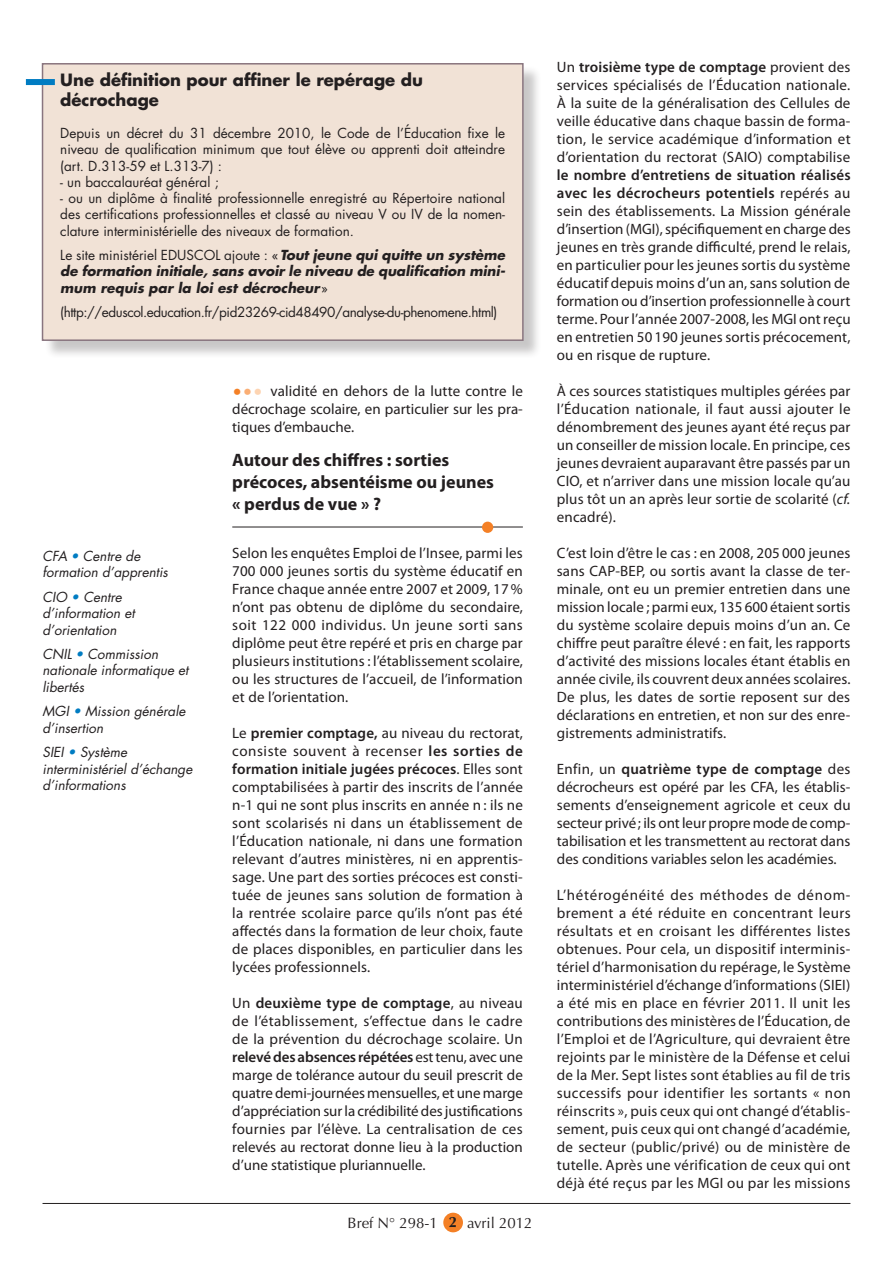
<style>
.page{position:relative;width:893px;height:1263px;background:#fff}
.page>*{position:absolute;margin:0;border:0;box-sizing:border-box;transform-origin:0 0}
.INTERTITRES{font:700 18px/21.6px "Myriad Pro";color:#231f20}
.TITREENCADRE{font:700 16.5px/19.8px "Futura";color:#231f20}
.t1{font:300 16.5px "Futura";color:#f48026}
.TEXTE{font:15px/18px "Myriad Pro";letter-spacing:.01em;color:#231f20;text-align:justify}
.t2{font:15px "Optima";color:#231f20}
.t3{font:700 15px "Optima";color:#231f20}
.TEXTEENCADRE{font:13.5px/16.2px "Futura";color:#231f20;text-align:justify}
.ENCARTS{font:italic 13.5px/16.2px "Futura";color:#231f20}
.TEXTEENCADRE-2{font:italic 700 13.5px/16.2px "Futura";color:#231f20;text-align:justify}
.TEXTEENCADRE-3{font:13.5px "Futura";letter-spacing:-.03em;color:#231f20}
.s1{font-weight:400;font-style:normal}
.s2{color:#007cc2}
.s3{font-weight:600}
.s4{color:#faae74}
.s5{color:#fdd4b2}
.s6{font-style:italic}
</style>
<div class="page">
<hr style="left:43px;top:1203px;width:807px;height:1px;background:#231f20">
<div style="left:443px;top:1213px;width:20px;height:19px;background:#f48026;border-radius:50%"></div>
<hr style="left:232px;top:527px;width:291px;height:1px;background:#231f20">
<div style="left:44px;top:65px;width:498px;height:295px;background:#231f20;opacity:.25"></div>
<div style="left:43px;top:64px;width:480px;height:276px;background:#f1e2d6"></div>
<div style="left:42px;top:63px;width:482px;height:278px;border:2px solid #89757f"></div>
<div style="left:482px;top:522px;width:11px;height:11px;background:#f48026;border-radius:50%"></div>
<div style="left:26px;top:79px;width:29px;height:6px;background:#007cc2"></div>
<p class="TITREENCADRE" style="left:60px;top:70px;width:364px">Une définition pour affiner le repérage du décrochage</p>
<p class="TEXTEENCADRE" style="left:60px;top:125px;width:446px">Depuis un décret du 31 décembre 2010, le Code de l’Éducation fixe le niveau de qualification minimum que tout élève ou apprenti doit atteindre (art. D.313-59 et L.313-7) :</p>
<p class="TEXTEENCADRE" style="left:60px;top:174px;width:160px">- un baccalauréat général ;</p>
<p class="TEXTEENCADRE" style="left:60px;top:190px;width:446px">- ou un diplôme à finalité professionnelle enregistré au Répertoire national des certifications professionnelles et classé au niveau V ou IV de la nomen&shy;clature interministérielle des niveaux de formation.</p>
<p class="TEXTEENCADRE-2" style="left:60px;top:247px;width:446px"><span class="s1">Le site ministériel EDUSCOL ajoute : «</span>Tout jeune qui quitte un système de formation initiale, sans avoir le niveau de qualification mini&shy;mum requis par la loi est décrocheur<span class="s1">»</span></p>
<p class="TEXTEENCADRE-3" style="left:60px;top:303px;width:439px">(http://eduscol.education.fr/pid23269-cid48490/analyse-du-phenomene.html)</p>
<p class="ENCARTS" style="left:43px;top:548px;width:127px">CFA <span class="s2">•</span> Centre de formation d’apprentis</p>
<p class="ENCARTS" style="left:43px;top:589px;width:94px">CIO <span class="s2">•</span> Centre d’information et d’orientation</p>
<p class="ENCARTS" style="left:43px;top:646px;width:147px">CNIL <span class="s2">•</span> Commission nationale informatique et libertés</p>
<p class="ENCARTS" style="left:43px;top:703px;width:144px">MGI <span class="s2">•</span> Mission générale d’insertion</p>
<p class="ENCARTS" style="left:43px;top:744px;width:151px">SIEI <span class="s2">•</span> Système interministériel d’échange d’informations</p>
<p class="TEXTE" style="left:232px;top:382px;width:292px;text-indent:38px">validité en dehors de la lutte contre le décrochage scolaire, en particulier sur les pra&shy;tiques d’embauche.</p>
<p class="INTERTITRES" style="left:232px;top:449px;width:263px">Autour des chiffres : sorties précoces, absentéisme ou jeunes « perdus de vue » ?</p>
<p class="TEXTE" style="left:232px;top:544px;width:292px">Selon les enquêtes Emploi de l’Insee, parmi les 700 000 jeunes sortis du système éducatif en France chaque année entre 2007 et 2009, 17% n’ont pas obtenu de diplôme du secondaire, soit 122 000 individus. Un jeune sorti sans diplôme peut être repéré et pris en charge par plusieurs institutions : l’établissement scolaire, ou les structures de l’accueil, de l’information et de l’orientation.</p>
<p class="TEXTE" style="left:232px;top:724px;width:292px">Le <span class="s3">premier comptage,</span> au niveau du rectorat, consiste souvent à recenser <span class="s3">les sorties de formation initiale jugées précoces</span>. Elles sont comptabilisées à partir des inscrits de l’année n-1 qui ne sont plus inscrits en année n : ils ne sont scolarisés ni dans un établissement de l’Éducation nationale, ni dans une formation relevant d’autres ministères, ni en apprentis&shy;sage. Une part des sorties précoces est consti&shy;tuée de jeunes sans solution de formation à la rentrée scolaire parce qu’ils n’ont pas été affectés dans la formation de leur choix, faute de places disponibles, en particulier dans les lycées professionnels.</p>
<p class="TEXTE" style="left:232px;top:994px;width:292px">Un <span class="s3">deuxième type de comptage</span>, au niveau de l’établissement, s’effectue dans le cadre de la prévention du décrochage scolaire. Un <span class="s3">relevé des absences répétées</span> est tenu, avec une marge de tolérance autour du seuil prescrit de quatre demi-journées mensuelles, et une marge d’appréciation sur la crédibilité des justifications fournies par l’élève. La centralisation de ces relevés au rectorat donne lieu à la production d’une statistique pluriannuelle.</p>
<p class="t1" style="left:232px;top:382px;width:32px">•<span class="s4">•</span><span class="s5">•</span></p>
<p class="t2" style="left:348px;top:1214px;width:92px">Bref N° 298-1</p>
<p class="t2" style="left:467px;top:1214px;width:67px">avril 2012</p>
<p class="t3" style="left:449px;top:1213px;width:10px">2</p>
<p class="TEXTE" style="left:557px;top:58px;width:295px">Un <span class="s3">troisième type de comptage</span> provient des services spécialisés de l’Éducation nationale.<br>À la suite de la généralisation des Cellules de veille éducative dans chaque bassin de forma&shy;tion, le service académique d’information et d’orientation du rectorat (SAIO) comptabilise <span class="s3">le nombre d’entretiens de situation réalisés avec les décrocheurs potentiels</span> repérés au sein des établissements. La Mission générale d’insertion (MGI), spécifiquement en charge des jeunes en très grande difficulté, prend le relais, en particulier pour les jeunes sortis du système éducatif depuis moins d’un an, sans solution de formation ou d’insertion professionnelle à court terme. Pour l’année 2007-2008, les MGI ont reçu en entretien 50 190 jeunes sortis précocement, ou en risque de rupture.</p>
<p class="TEXTE" style="left:557px;top:382px;width:295px">À ces sources statistiques multiples gérées par l’Éducation nationale, il faut aussi ajouter le dénombrement des jeunes ayant été reçus par un conseiller de mission locale. En principe, ces jeunes devraient auparavant être passés par un CIO, et n’arriver dans une mission locale qu’au plus tôt un an après leur sortie de scolarité (<span class="s6">cf. </span>encadré).</p>
<p class="TEXTE" style="left:557px;top:544px;width:295px">C’est loin d’être le cas : en 2008, 205 000 jeunes sans CAP-BEP, ou sortis avant la classe de ter&shy;minale, ont eu un premier entretien dans une mission locale ; parmi eux, 135 600 étaient sortis du système scolaire depuis moins d’un an. Ce chiffre peut paraître élevé : en fait, les rapports d’activité des missions locales étant établis en année civile, ils couvrent deux années scolaires.<br>De plus, les dates de sortie reposent sur des déclarations en entretien, et non sur des enre&shy;gistrements administratifs.</p>
<p class="TEXTE" style="left:557px;top:760px;width:295px">Enfin, un <span class="s3">quatrième type de comptage</span> des décrocheurs est opéré par les CFA, les établis&shy;sements d’enseignement agricole et ceux du secteur privé; ils ont leur propre mode de comp&shy;tabilisation et les transmettent au rectorat dans des conditions variables selon les académies.</p>
<p class="TEXTE" style="left:557px;top:886px;width:295px">L’hétérogénéité des méthodes de dénom&shy;brement a été réduite en concentrant leurs résultats et en croisant les différentes listes obtenues. Pour cela, un dispositif interminis&shy;tériel d’harmonisation du repérage, le Système interministériel d’échange d’informations (SIEI) a été mis en place en février 2011. Il unit les contributions des ministères de l’Éducation, de l’Emploi et de l’Agriculture, qui devraient être rejoints par le ministère de la Défense et celui de la Mer. Sept listes sont établies au fil de tris successifs pour identifier les sortants « non réinscrits », puis ceux qui ont changé d’établis&shy;sement, puis ceux qui ont changé d’académie, de secteur (public/privé) ou de ministère de tutelle. Après une vérification de ceux qui ont déjà été reçus par les MGI ou par les missions</p>
</div>
